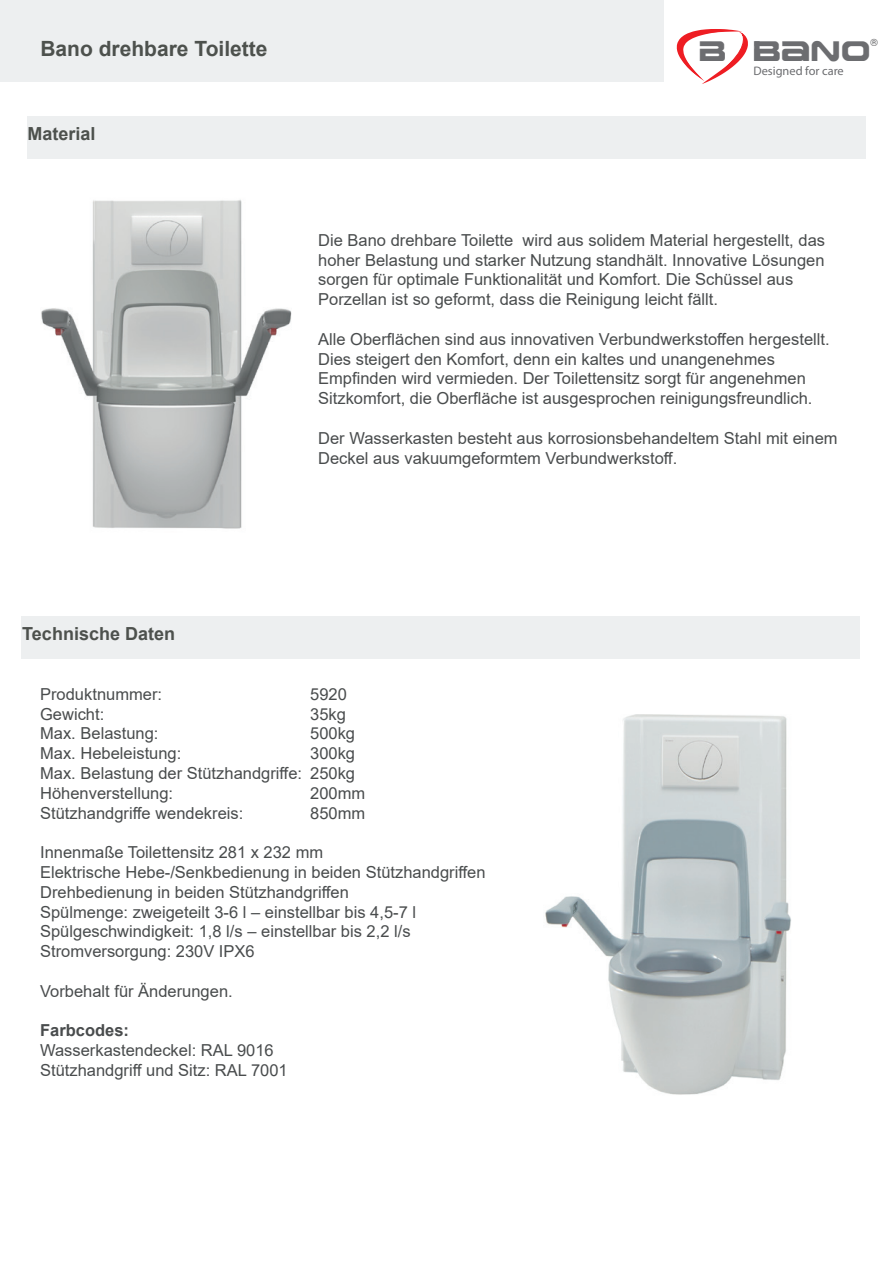
<style>
.page{position:relative;width:893px;height:1263px;background:#fff}
.page>*{position:absolute;margin:0;border:0;box-sizing:border-box;transform-origin:0 0}
.t1{font:28.05px "Earth Normal";color:#6c6d70}
.t2{font:700 21px "Arial";color:#4d514d}
.t3{font:700 18px "Arial";color:#4d514d}
.t4{font:16.5px/19.8px "Arial";color:#494c4d}
.t5{font:700 16.5px "Arial";color:#494c4d}
.t6{font:12.3px "Myriad Pro";color:#6c6d70}
.t7{font:9.9px "Helvetica";color:#57585a}
</style>
<div class="page">
<div style="left:0;top:0;width:664px;height:82px;background:#edeff0"></div>
<svg style="left:677px;top:29px;width:71px;height:55px"></svg>
<img style="left:41px;top:199px;width:251px;height:330px">
<div style="left:27px;top:116px;width:839px;height:43px;background:#edeff0"></div>
<div style="left:21px;top:616px;width:839px;height:42px;background:#edeff0"></div>
<img style="left:545px;top:714px;width:246px;height:381px">
<p class="t2" style="left:40px;top:34px;width:229px">Bano drehbare Toilette</p>
<p class="t3" style="left:27px;top:121px;width:70px">Material</p>
<h1 class="t1" style="left:699px;top:31px;width:173px">B iBANO</h1>
<p class="t7" style="left:870px;top:35px;width:9px">®</p>
<p class="t6" style="left:753px;top:63px;width:92px">Designed for care</p>
<p class="t4" style="left:318px;top:230px;width:508px">Die Bano drehbare Toilette wird aus solidem Material hergestellt, das hoher Belastung und starker Nutzung standhält. Innovative Lösungen sorgen für optimale Funktionalität und Komfort. Die Schüssel aus Porzellan ist so geformt, dass die Reinigung leicht fällt.</p>
<p class="t4" style="left:318px;top:329px;width:513px">Alle Oberflächen sind aus innovativen Verbundwerkstoffen hergestellt.<br>Dies steigert den Komfort, denn ein kaltes und unangenehmes Empfinden wird vermieden. Der Toilettensitz sorgt für angenehmen Sitzkomfort, die Oberfläche ist ausgesprochen reinigungsfreundlich.</p>
<p class="t4" style="left:318px;top:428px;width:521px">Der Wasserkasten besteht aus korrosionsbehandeltem Stahl mit einem<br>Deckel aus vakuumgeformtem Verbundwerkstoff.</p>
<p class="t3" style="left:22px;top:620px;width:154px">Technische Daten</p>
<p class="t4" style="left:40px;top:684px;width:123px">Produktnummer:</p>
<p class="t4" style="left:310px;top:684px;width:38px">5920</p>
<p class="t4" style="left:40px;top:704px;width:66px">Gewicht:</p>
<p class="t4" style="left:310px;top:704px;width:37px">35kg</p>
<p class="t4" style="left:40px;top:723px;width:120px">Max. Belastung:</p>
<p class="t4" style="left:310px;top:723px;width:46px">500kg</p>
<p class="t4" style="left:40px;top:743px;width:143px">Max. Hebeleistung:</p>
<p class="t4" style="left:40px;top:743px;width:316px;text-align:justify;text-indent:270px">300kg Max. Belastung der Stützhandgriffe: 250kg Höhenverstellung:</p>
<p class="t4" style="left:310px;top:783px;width:57px">200mm</p>
<p class="t4" style="left:40px;top:803px;width:205px">Stützhandgriffe wendekreis:</p>
<p class="t4" style="left:310px;top:803px;width:57px">850mm</p>
<p class="t4" style="left:40px;top:842px;width:447px">Innenmaße Toilettensitz 281 x 232 mm<br>Elektrische Hebe-/Senkbedienung in beiden Stützhandgriffen Drehbedienung in beiden Stützhandgriffen<br>Spülmenge: zweigeteilt 3-6 l – einstellbar bis 4,5-7 l Spülgeschwindigkeit: 1,8 l/s – einstellbar bis 2,2 l/s Stromversorgung: 230V IPX6</p>
<p class="t4" style="left:40px;top:981px;width:194px">Vorbehalt für Änderungen.</p>
<p class="t5" style="left:40px;top:1019px;width:90px">Farbcodes:</p>
<p class="t4" style="left:40px;top:1040px;width:249px">Wasserkastendeckel: RAL 9016<br>Stützhandgriff und Sitz: RAL 7001</p>
</div>
